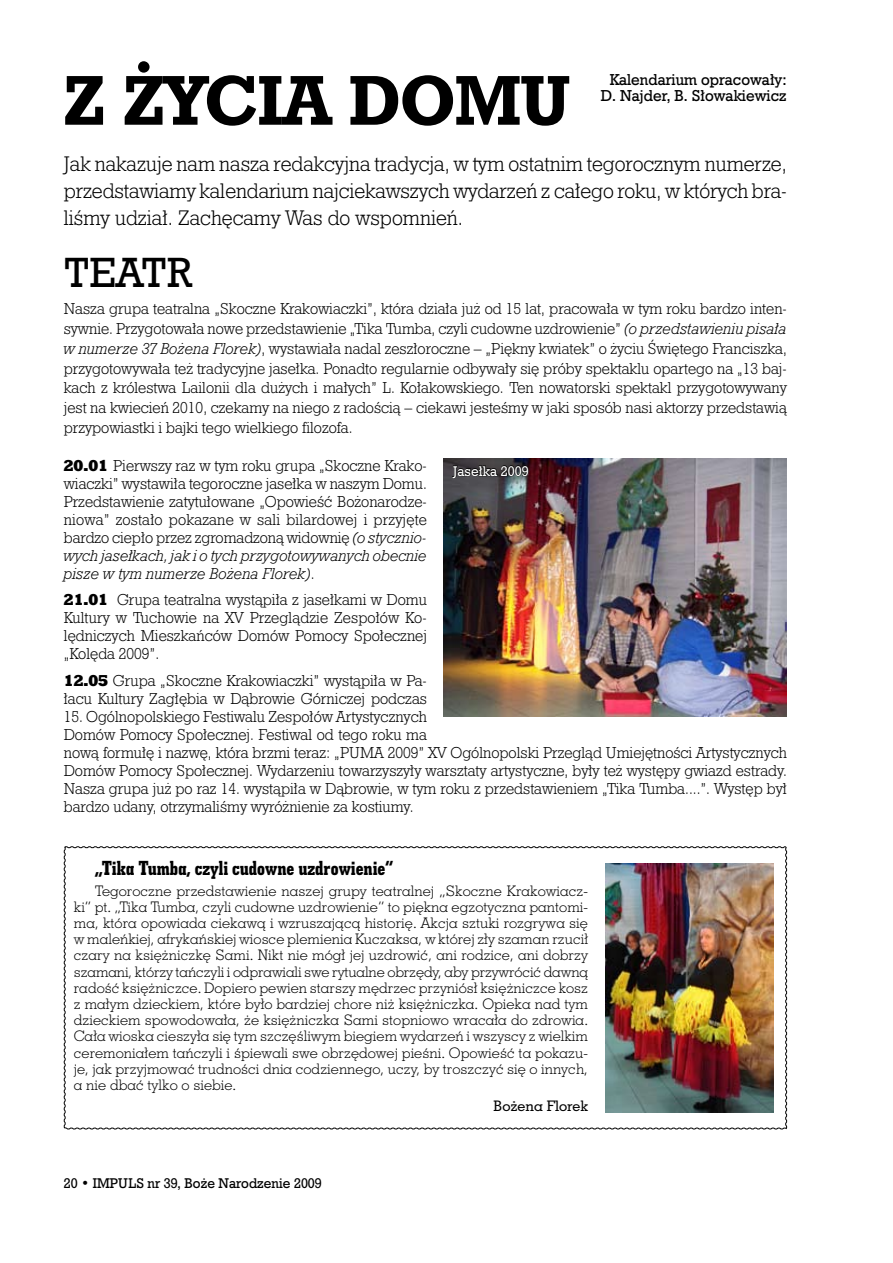
<style>
.page{position:relative;width:893px;height:1263px;background:#fff}
.page>*{position:absolute;margin:0;border:0;box-sizing:border-box;transform-origin:0 0}
.t1{font:60px "Geo Slb 712 Bd PL";color:#000}
.t2{font:36px "Geo Slb 712 Md PL";color:#000}
.t3{font:18px/27px "Geo Slb 712 Lt PL";color:#000;text-align:justify}
.t4{font:18px "Geo Slab 703 X Bd Cn PL";color:#000}
.t5{font:13.5px/18px "Geo Slb 712 Lt PL";color:#000;text-align:justify}
.t6{font:13.5px/16.2px "Geo Slab 703 Lt PL";color:#000;text-align:justify}
.t7{font:13.5px/16.2px "Geo Slb 712 Md PL";color:#000;text-align:right}
.t8{font:13.5px "Geo Slab 703 Md PL";color:#000}
.t9{font:12px "Geo Slb 712 Md PL";color:#000}
.t10{font:12px "Geo Slb 712 Md PL";color:#fff}
.s1{font-style:italic}
.s2{font-family:"Geo Slb 712 X Bd PL"}
</style>
<div class="page">
<svg style="left:63px;top:846px;width:724px;height:284px"></svg>
<img style="left:605px;top:863px;width:169px;height:250px">
<img style="left:444px;top:458px;width:343px;height:258px">
<svg style="left:452px;top:465px;width:77px;height:14px"></svg>
<h1 class="t1" style="left:64px;top:57px;width:507px">Z ŻYCIA DOMU</h1>
<h3 class="t3" style="left:64px;top:150px;width:725px">Jak nakazuje nam nasza redakcyjna tradycja, w tym ostatnim tegorocznym numerze, przedstawiamy kalendarium najciekawszych wydarzeń z całego roku, w których bra&shy;liśmy udział. Zachęcamy Was do wspomnień.</h3>
<h2 class="t2" style="left:64px;top:247px;width:130px">TEATR</h2>
<p class="t5" style="left:64px;top:298px;width:725px;line-height:19.8px">Nasza grupa teatralna „Skoczne Krakowiaczki”, która działa już od 15 lat, pracowała w tym roku bardzo inten&shy;sywnie. Przygotowała nowe przedstawienie „Tika Tumba, czyli cudowne uzdrowienie” <span class="s1">(o przedstawieniu pisała w numerze 37 Bożena Florek)</span>, wystawiała nadal zeszłoroczne – „Piękny kwiatek” o życiu Świętego Franciszka, przygotowywała też tradycyjne jasełka. Ponadto regularnie odbywały się próby spektaklu opartego na „13 baj&shy;kach z królestwa Lailonii dla dużych i małych” L. Kołakowskiego. Ten nowatorski spektakl przygotowywany jest na kwiecień 2010, czekamy na niego z radością – ciekawi jesteśmy w jaki sposób nasi aktorzy przedstawią przypowiastki i bajki tego wielkiego filozofa.</p>
<p class="t5" style="left:64px;top:456px;width:365px"><span class="s2">20.01</span> Pierwszy raz w tym roku grupa „Skoczne Krako&shy;wiaczki” wystawiła tegoroczne jasełka w naszym Domu.<br>Przedstawienie zatytułowane „Opowieść Bożonarodze&shy;niowa” zostało pokazane w sali bilardowej i przyjęte bardzo ciepło przez zgromadzoną widownię <span class="s1">(o stycznio&shy;wych jasełkach, jak i o tych przygotowywanych obecnie pisze w tym numerze Bożena Florek)</span>.</p>
<p class="t5" style="left:64px;top:590px;width:365px"><span class="s2">21.01</span> Grupa teatralna wystąpiła z jasełkami w Domu Kultury w Tuchowie na XV Przeglądzie Zespołów Ko&shy;lędniczych Mieszkańców Domów Pomocy Społecznej „Kolęda 2009”.</p>
<p class="t5" style="left:64px;top:671px;width:365px"><span class="s2">12.05</span> Grupa „Skoczne Krakowiaczki” wystąpiła w Pa&shy;łacu Kultury Zagłębia w Dąbrowie Górniczej podczas</p>
<p class="t5" style="left:64px;top:707px;width:725px;text-align:left">15. Ogólnopolskiego Festiwalu Zespołów Artystycznych<br>Domów Pomocy Społecznej. Festiwal od tego roku ma<br>nową formułę i nazwę, która brzmi teraz: „PUMA 2009” XV Ogólnopolski Przegląd Umiejętności Artystycznych Domów Pomocy Społecznej. Wydarzeniu towarzyszyły warsztaty artystyczne, były też występy gwiazd estrady.<br>Nasza grupa już po raz 14. wystąpiła w Dąbrowie, w tym roku z przedstawieniem „Tika Tumba....”. Występ był bardzo udany, otrzymaliśmy wyróżnienie za kostiumy.</p>
<p class="t7" style="left:601px;top:71px;width:187px">Kalendarium opracowały:<br>D. Najder, B. Słowakiewicz</p>
<p class="t10" style="left:453px;top:462px;width:77px">Jasełka 2009</p>
<h3 class="t4" style="left:95px;top:855px;width:300px">„Tika Tumba, czyli cudowne uzdrowienie”</h3>
<p class="t6" style="left:74px;top:882px;width:516px;text-indent:21px">Tegoroczne przedstawienie naszej grupy teatralnej „Skoczne Krakowiacz&shy;ki” pt. „Tika Tumba, czyli cudowne uzdrowienie” to piękna egzotyczna pantomi&shy;ma, która opowiada ciekawą i wzruszającą historię. Akcja sztuki rozgrywa się w maleńkiej, afrykańskiej wiosce plemienia Kuczaksa, w której zły szaman rzucił czary na księżniczkę Sami. Nikt nie mógł jej uzdrowić, ani rodzice, ani dobrzy szamani, którzy tańczyli i odprawiali swe rytualne obrzędy, aby przywrócić dawną radość księżniczce. Dopiero pewien starszy mędrzec przyniósł księżniczce kosz z małym dzieckiem, które było bardziej chore niż księżniczka. Opieka nad tym dzieckiem spowodowała, że księżniczka Sami stopniowo wracała do zdrowia.<br>Cała wioska cieszyła się tym szczęśliwym biegiem wydarzeń i wszyscy z wielkim ceremoniałem tańczyli i śpiewali swe obrzędowej pieśni. Opowieść ta pokazu&shy;je, jak przyjmować trudności dnia codziennego, uczy, by troszczyć się o innych, a nie dbać tylko o siebie.</p>
<p class="t8" style="left:494px;top:1096px;width:96px">Bożena Florek</p>
<p class="t9" style="left:64px;top:1174px;width:260px">20 • IMPULS nr 39, Boże Narodzenie 2009</p>
</div>
